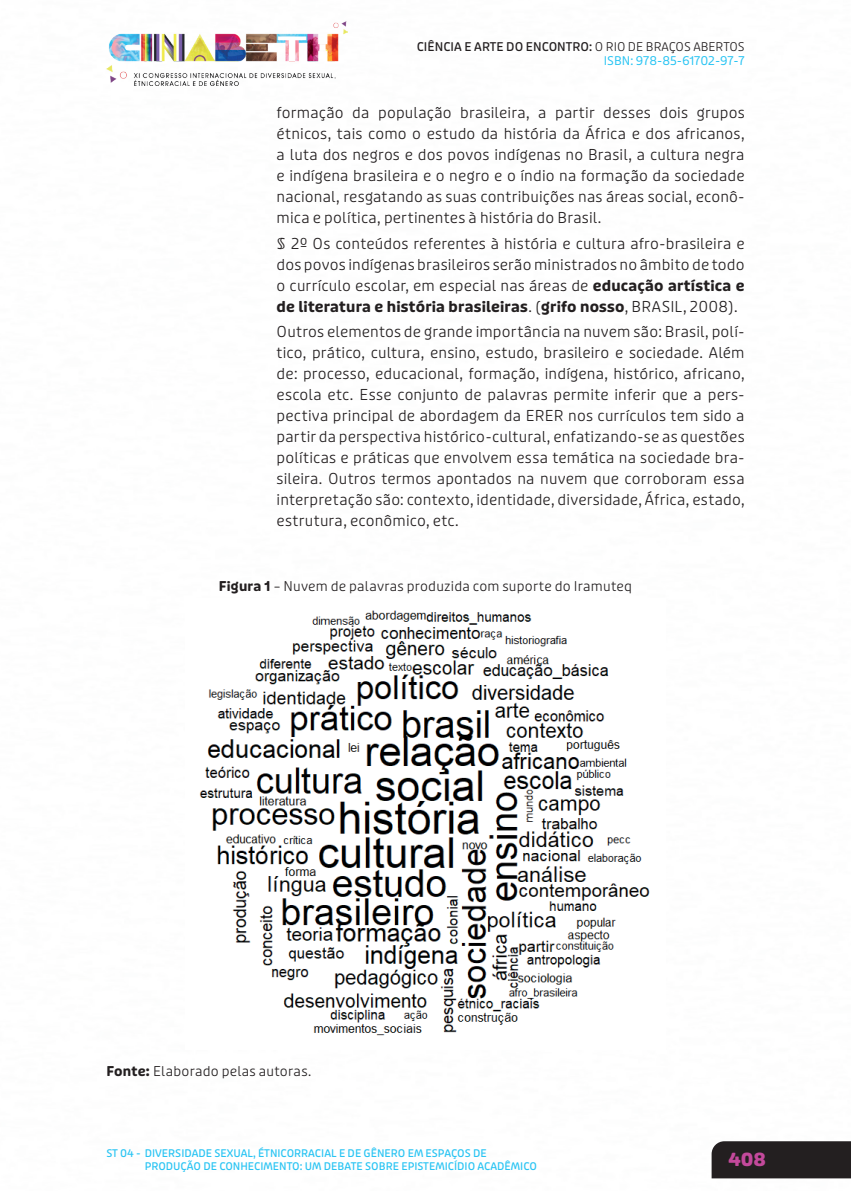
<style>
.page{position:relative;width:851px;height:1191px;background:#fff}
.page>*{position:absolute;margin:0;border:0;box-sizing:border-box;transform-origin:0 0}
.t1{font:700 expanded 18px "Puffin Display Soft";color:#c3499b}
._11_CITACAO{font:300 15px/21px "Puffin Display Soft";letter-spacing:.01em;color:#231f20;text-align:justify}
._12_LEGENDAS{font:300 13.5px "Puffin Display Soft";letter-spacing:.015em;color:#231f20}
._13_FONTES{font:300 13.5px "Puffin Display Soft";letter-spacing:.015em;color:#231f20}
.t2{font:12px "Puffin Display Soft Medm";color:#231f20}
.t3{font:12px "Puffin Display Soft";letter-spacing:-.005em;color:#29c4f3}
.t4{font:10.5px/12.6px "Puffin Display Soft Medm";color:#29c4f3}
.s1{font-family:"Puffin Display Soft";font-weight:300}
.s2{font-weight:700}
</style>
<div class="page">
<img style="left:106px;top:21px;width:242px;height:64px">
<div style="left:711px;top:1141px;width:139px;height:37px;background:#231f20"></div>
<img style="left:199px;top:610px;width:451px;height:426px">
<p class="t2" style="left:416px;top:39px;width:329px">CIÊNCIA E ARTE DO ENCONTRO: <span class="s1">O RIO DE BRAÇOS ABERTOS</span></p>
<p class="t3" style="left:603px;top:54px;width:142px">ISBN: 978-85-61702-97-7</p>
<p class="_11_CITACAO" style="left:276px;top:103px;width:469px">formação da população brasileira, a partir desses dois grupos étnicos, tais como o estudo da história da África e dos africanos, a luta dos negros e dos povos indígenas no Brasil, a cultura negra e indígena brasileira e o negro e o índio na formação da sociedade nacional, resgatando as suas contribuições nas áreas social, econô&shy;mica e política, pertinentes à história do Brasil.</p>
<p class="_11_CITACAO" style="left:276px;top:233px;width:469px">§ 2º Os conteúdos referentes à história e cultura afro-brasileira e dos povos indígenas brasileiros serão ministrados no âmbito de todo o currículo escolar, em especial nas áreas de <span class="s2">educação artística e de literatura e história brasileiras</span>. (<span class="s2">grifo nosso</span>, BRASIL, 2008).</p>
<p class="_11_CITACAO" style="left:276px;top:321px;width:469px">Outros elementos de grande importância na nuvem são: Brasil, polí&shy;tico, prático, cultura, ensino, estudo, brasileiro e sociedade. Além de: processo, educacional, formação, indígena, histórico, africano, escola etc. Esse conjunto de palavras permite inferir que a pers&shy;pectiva principal de abordagem da ERER nos currículos tem sido a partir da perspectiva histórico-cultural, enfatizando-se as questões políticas e práticas que envolvem essa temática na sociedade bra&shy;sileira. Outros termos apontados na nuvem que corroboram essa interpretação são: contexto, identidade, diversidade, África, estado, estrutura, econômico, etc.</p>
<p class="_12_LEGENDAS" style="left:219px;top:578px;width:414px"><span class="s2">Figura 1</span> – Nuvem de palavras produzida com suporte do Iramuteq</p>
<p class="_13_FONTES" style="left:106px;top:1063px;width:206px"><span class="s2">Fonte:</span> Elaborado pelas autoras.</p>
<p class="t4" style="left:145px;top:1147px;width:393px;text-indent:-38px">ST 04 - DIVERSIDADE SEXUAL, ÉTNICORRACIAL E DE GÊNERO EM ESPAÇOS DE<br>PRODUÇÃO DE CONHECIMENTO: UM DEBATE SOBRE EPISTEMICÍDIO ACADÊMICO</p>
<p class="t1" style="left:728px;top:1148px;width:39px">408</p>
</div>
